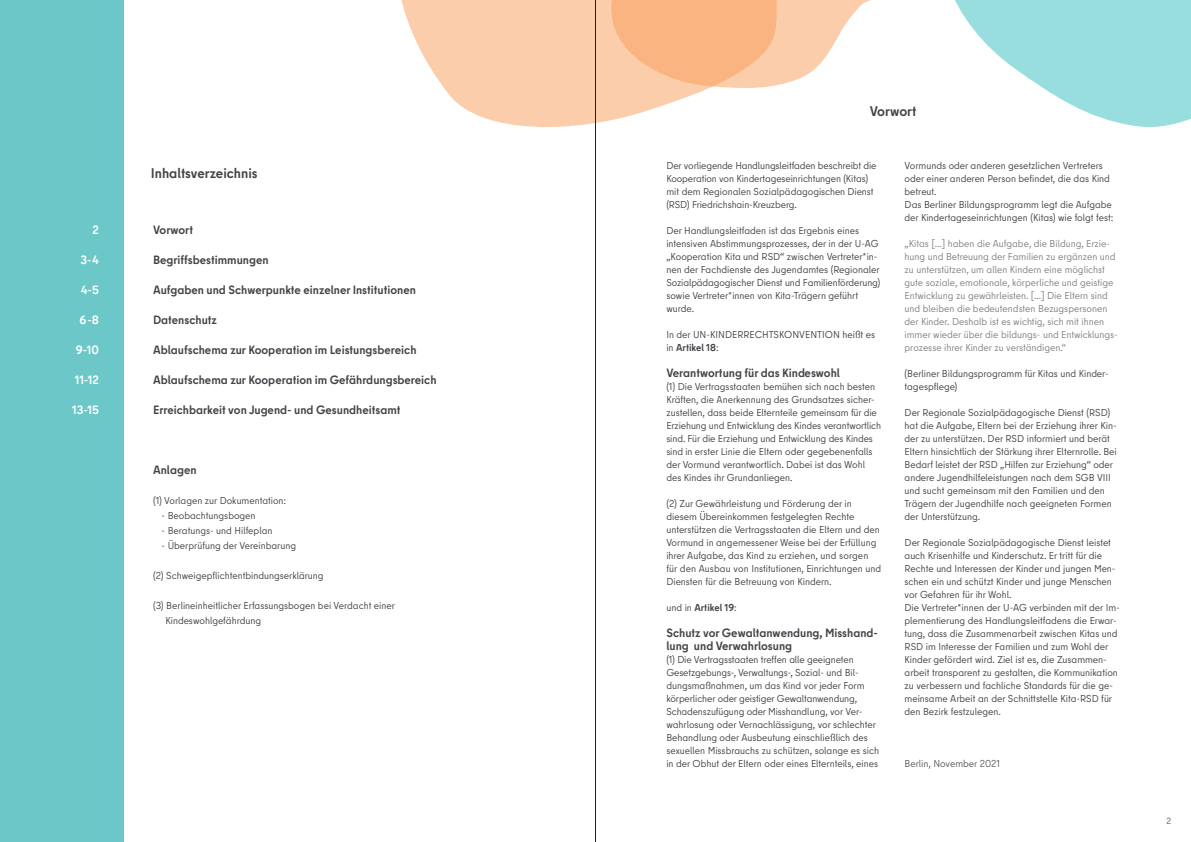
<style>
.page{position:relative;width:1191px;height:842px;background:#fff}
.page>*{position:absolute;margin:0;border:0;box-sizing:border-box;transform-origin:0 0}
.t1{font:700 14px "Berlin Type";color:#434449}
.t2{font:700 12px/13px "Berlin Type";color:#434449}
.t3{font:700 12px "Berlin Type";color:#fff}
.t4{font:10px/13px "Berlin Type";color:#434449}
.t5{font:10px/13px "Berlin Type";color:#818285}
.t6{font:10px "Berlin Type";color:#5b5c61}
.t7{font:700 10px "Berlin Type";color:#434449}
.t8{font:9px "Berlin Type";color:#5b5c61}
.s1{font-weight:700}
.s2{font-weight:400}
</style>
<div class="page">
<div style="left:0;top:0;width:123px;height:842px;background:#6cc8c8"></div>
<svg style="left:955px;top:0;width:236px;height:127px"></svg>
<svg style="left:802px;top:0;width:69px;height:77px"></svg>
<svg style="left:401px;top:0;width:401px;height:127px;fill:#fbcdab"></svg>
<hr style="left:595px;top:0;width:1px;height:842px;background:#231f20">
<p class="t3" style="left:92px;top:222px;width:8px">2</p>
<p class="t3" style="left:80px;top:252px;width:20px">3-4</p>
<p class="t3" style="left:81px;top:282px;width:20px">4-5</p>
<p class="t3" style="left:79px;top:312px;width:21px">6-8</p>
<p class="t3" style="left:76px;top:342px;width:24px">9-10</p>
<p class="t3" style="left:75px;top:372px;width:26px">11-12</p>
<p class="t3" style="left:72px;top:402px;width:28px">13-15</p>
<h1 class="t1" style="left:151px;top:164px;width:108px">Inhaltsverzeichnis</h1>
<p class="t2" style="left:153px;top:224px;width:41px">Vorwort</p>
<p class="t2" style="left:153px;top:254px;width:117px">Begriffsbestimmungen</p>
<p class="t2" style="left:153px;top:284px;width:264px">Aufgaben und Schwerpunkte einzelner Institutionen</p>
<p class="t2" style="left:153px;top:314px;width:65px">Datenschutz</p>
<p class="t2" style="left:153px;top:344px;width:265px">Ablaufschema zur Kooperation im Leistungsbereich</p>
<p class="t2" style="left:153px;top:374px;width:285px">Ablaufschema zur Kooperation im Gefährdungsbereich</p>
<p class="t2" style="left:153px;top:404px;width:249px">Erreichbarkeit von Jugend- und Gesundheitsamt</p>
<p class="t2" style="left:153px;top:464px;width:45px">Anlagen</p>
<p class="t4" style="left:153px;top:494px;width:135px">(1) Vorlagen zur Dokumentation:</p>
<p class="t4" style="left:162px;top:509px;width:95px">- Beobachtungsbogen</p>
<p class="t4" style="left:162px;top:524px;width:112px">- Beratungs- und Hilfeplan</p>
<p class="t4" style="left:162px;top:539px;width:136px">- Überprüfung der Vereinbarung</p>
<p class="t4" style="left:153px;top:569px;width:172px">(2) Schweigepflichtentbindungserklärung</p>
<p class="t4" style="left:165px;top:598px;width:231px;line-height:15px;text-indent:-12px">(3) Berlineinheitlicher Erfassungsbogen bei Verdacht einer<br>Kindeswohlgefährdung</p>
<h1 class="t1" style="left:869px;top:102px;width:48px">Vorwort</h1>
<p class="t4" style="left:666px;top:159px;width:212px">Der vorliegende Handlungsleitfaden beschreibt die Kooperation von Kindertageseinrichtungen (Kitas) mit dem Regionalen Sozialpädagogischen Dienst (RSD) Friedrichshain-Kreuzberg.</p>
<p class="t4" style="left:666px;top:224px;width:215px">Der Handlungsleitfaden ist das Ergebnis eines intensiven Abstimmungsprozesses, der in der U-AG „Kooperation Kita und RSD“ zwischen Vertreter*in&shy;nen der Fachdienste des Jugendamtes (Regionaler Sozialpädagogischer Dienst und Familienförderung) sowie Vertreter*innen von Kita-Trägern geführt wurde.</p>
<p class="t4" style="left:666px;top:328px;width:210px">In der UN-KINDERRECHTSKONVENTION heißt es in <span class="s1">Artikel 18</span>:</p>
<p class="t2" style="left:666px;top:366px;width:175px">Verantwortung für das Kindeswohl</p>
<p class="t4" style="left:666px;top:380px;width:216px">(1) Die Vertragsstaaten bemühen sich nach besten Kräften, die Anerkennung des Grundsatzes sicher&shy;zustellen, dass beide Elternteile gemeinsam für die Erziehung und Entwicklung des Kindes verantwortlich sind. Für die Erziehung und Entwicklung des Kindes sind in erster Linie die Eltern oder gegebenenfalls der Vormund verantwortlich. Dabei ist das Wohl des Kindes ihr Grundanliegen.</p>
<p class="t4" style="left:666px;top:497px;width:216px">(2) Zur Gewährleistung und Förderung der in diesem Übereinkommen festgelegten Rechte unterstützen die Vertragsstaaten die Eltern und den Vormund in angemessener Weise bei der Erfüllung ihrer Aufgabe, das Kind zu erziehen, und sorgen für den Ausbau von Institutionen, Einrichtungen und Diensten für die Betreuung von Kindern.</p>
<p class="t7" style="left:666px;top:601px;width:72px"><span class="s2">und in</span> Artikel 19<span class="s2">:</span></p>
<p class="t2" style="left:666px;top:626px;width:213px">Schutz vor Gewaltanwendung, Misshand&shy;lung und Verwahrlosung</p>
<p class="t4" style="left:666px;top:653px;width:214px">(1) Die Vertragsstaaten treffen alle geeigneten Gesetzgebungs-, Verwaltungs-, Sozial- und Bil&shy;dungsmaßnahmen, um das Kind vor jeder Form körperlicher oder geistiger Gewaltanwendung, Schadenszufügung oder Misshandlung, vor Ver&shy;wahrlosung oder Vernachlässigung, vor schlechter Behandlung oder Ausbeutung einschließlich des sexuellen Missbrauchs zu schützen, solange es sich in der Obhut der Eltern oder eines Elternteils, eines</p>
<p class="t4" style="left:904px;top:159px;width:210px">Vormunds oder anderen gesetzlichen Vertreters oder einer anderen Person befindet, die das Kind betreut.<br>Das Berliner Bildungsprogramm legt die Aufgabe der Kindertageseinrichtungen (Kitas) wie folgt fest:</p>
<p class="t5" style="left:904px;top:237px;width:215px">„Kitas […] haben die Aufgabe, die Bildung, Erzie&shy;hung und Betreuung der Familien zu ergänzen und zu unterstützen, um allen Kindern eine möglichst gute soziale, emotionale, körperliche und geistige Entwicklung zu gewährleisten. […] Die Eltern sind und bleiben die bedeutendsten Bezugspersonen der Kinder. Deshalb ist es wichtig, sich mit ihnen immer wieder über die bildungs- und Entwicklungs&shy;prozesse ihrer Kinder zu verständigen.“</p>
<p class="t4" style="left:904px;top:367px;width:205px">(Berliner Bildungsprogramm für Kitas und Kinder&shy;tagespflege)</p>
<p class="t4" style="left:904px;top:406px;width:214px">Der Regionale Sozialpädagogische Dienst (RSD) hat die Aufgabe, Eltern bei der Erziehung ihrer Kin&shy;der zu unterstützen. Der RSD informiert und berät Eltern hinsichtlich der Stärkung ihrer Elternrolle. Bei Bedarf leistet der RSD „Hilfen zur Erziehung“ oder andere Jugendhilfeleistungen nach dem SGB VIII und sucht gemeinsam mit den Familien und den Trägern der Jugendhilfe nach geeigneten Formen der Unterstützung.</p>
<p class="t4" style="left:904px;top:536px;width:217px">Der Regionale Sozialpädagogische Dienst leistet auch Krisenhilfe und Kinderschutz. Er tritt für die Rechte und Interessen der Kinder und jungen Men&shy;schen ein und schützt Kinder und junge Menschen vor Gefahren für ihr Wohl.<br>Die Vertreter*innen der U-AG verbinden mit der Im&shy;plementierung des Handlungsleitfadens die Erwar&shy;tung, dass die Zusammenarbeit zwischen Kitas und RSD im Interesse der Familien und zum Wohl der Kinder gefördert wird. Ziel ist es, die Zusammen&shy;arbeit transparent zu gestalten, die Kommunikation zu verbessern und fachliche Standards für die ge&shy;meinsame Arbeit an der Schnittstelle Kita-RSD für den Bezirk festzulegen.</p>
<p class="t6" style="left:904px;top:757px;width:97px">Berlin, November 2021</p>
<p class="t8" style="left:1166px;top:815px;width:6px">2</p>
</div>
